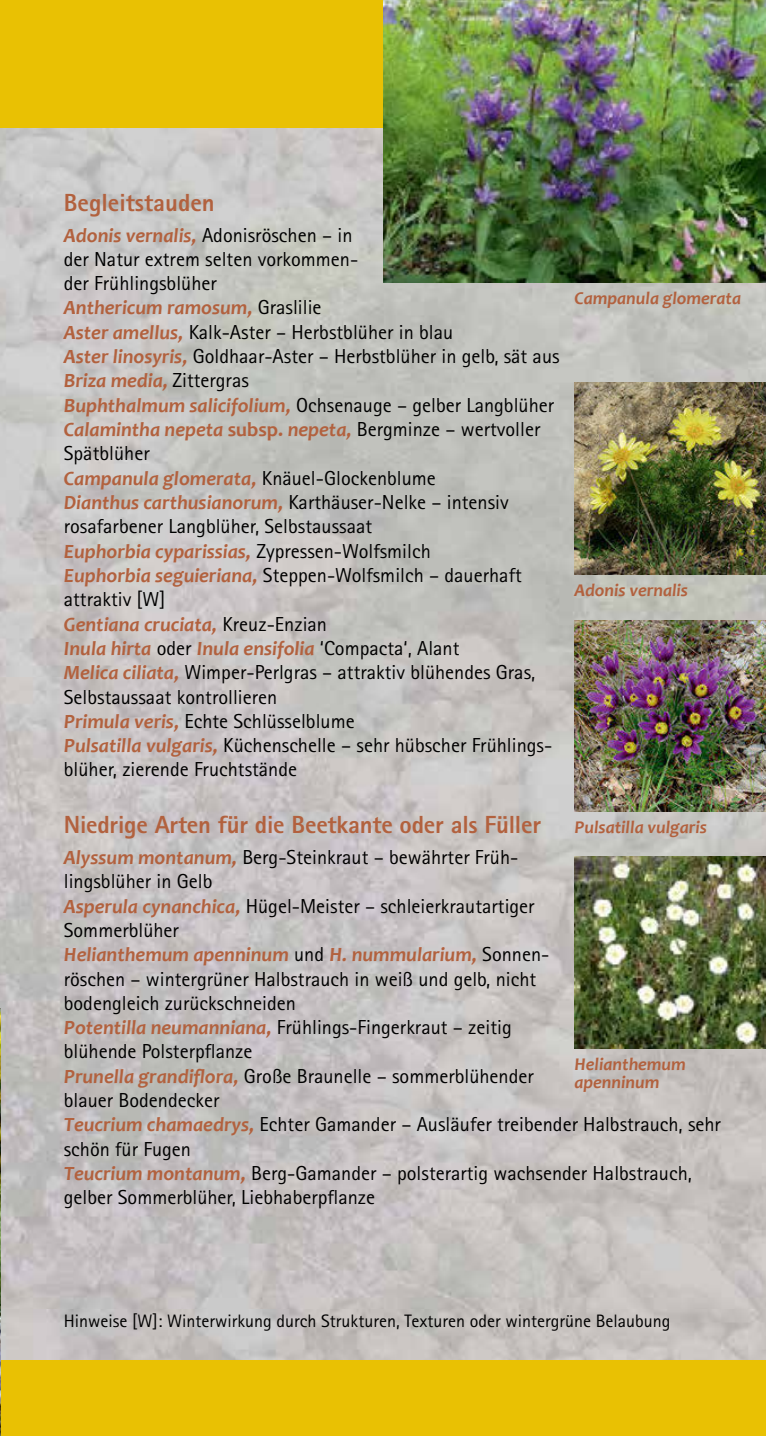
<style>
.page{position:relative;width:766px;height:1436px;background:#fff}
.page>*{position:absolute;margin:0;border:0;box-sizing:border-box;transform-origin:0 0}
.t1{font:800 24.75px "Rotis Sans Serif";letter-spacing:-.01em;color:#b2613e}
.t2{font:20.25px/24.3px "Rotis Sans Serif";color:#000}
.t3{font:italic 700 20.25px/24.3px "Candara";color:#b2613e}
.t4{font:18px "Rotis Sans Serif";color:#000}
.t5{font:italic 700 18px/18px "Candara";color:#b2613e}
.s1{font-family:"Candara";font-weight:700;font-style:italic;color:#b2613e}
.s2{font-family:"Rotis Sans Serif";font-weight:400;font-style:normal;color:#000}
.s3{font-style:normal}
</style>
<div class="page">
<img style="left:0;top:128px;width:765px;height:1180px">
<div style="left:0;top:1360px;width:765px;height:75px;background:#e9c103"></div>
<div style="left:0;top:0;width:765px;height:128px;background:#e9c103"></div>
<img style="left:0;top:1008px;width:1px;height:427px">
<img style="left:383px;top:0;width:382px;height:282px">
<img style="left:574px;top:383px;width:191px;height:191px">
<img style="left:574px;top:620px;width:191px;height:191px">
<img style="left:574px;top:856px;width:191px;height:192px">
<p class="t1" style="left:64px;top:187px;width:152px">Begleitstauden</p>
<p class="t2" style="left:64px;top:222px;width:296px"><span class="s1">Adonis vernalis,</span> Adonisröschen – in der Natur extrem selten vorkommen&shy;der Frühlingsblüher</p>
<p class="t3" style="left:64px;top:295px;width:259px">Anthericum ramosum, <span class="s2">Graslilie</span></p>
<p class="t2" style="left:64px;top:319px;width:497px"><span class="s1">Aster amellus,</span> Kalk-Aster – Herbstblüher in blau<br><span class="s1">Aster linosyris,</span> Goldhaar-Aster – Herbstblüher in gelb, sät aus</p>
<p class="t3" style="left:64px;top:368px;width:186px">Briza media, <span class="s2">Zittergras</span></p>
<p class="t2" style="left:64px;top:392px;width:492px"><span class="s1">Buphthalmum salicifolium,</span> Ochsenauge – gelber Langblüher</p>
<p class="t3" style="left:64px;top:417px;width:478px">Calamintha nepeta <span class="s3">subsp.</span> nepeta, <span class="s2">Bergminze – wertvoller</span></p>
<p class="t2" style="left:64px;top:441px;width:87px">Spätblüher</p>
<p class="t3" style="left:64px;top:465px;width:373px">Campanula glomerata, <span class="s2">Knäuel-Glockenblume</span></p>
<p class="t2" style="left:64px;top:490px;width:446px"><span class="s1">Dianthus carthusianorum,</span> Karthäuser-Nelke – intensiv rosafarbener Langblüher, Selbstaussaat</p>
<p class="t3" style="left:64px;top:538px;width:368px">Euphorbia cyparissias, <span class="s2">Zypressen-Wolfsmilch</span></p>
<p class="t2" style="left:64px;top:562px;width:459px"><span class="s1">Euphorbia seguieriana,</span> Steppen-Wolfsmilch – dauerhaft attraktiv [W]</p>
<p class="t3" style="left:64px;top:611px;width:397px">Gentiana cruciata, <span class="s2">Kreuz-Enzian<br></span>Inula hirta <span class="s2">oder</span> Inula ensifolia <span class="s2">‘Compacta‘, Alant</span></p>
<p class="t2" style="left:64px;top:660px;width:490px"><span class="s1">Melica ciliata,</span> Wimper-Perlgras – attraktiv blühendes Gras, Selbstaussaat kontrollieren<br><span class="s1">Primula veris,</span> Echte Schlüsselblume<br><span class="s1">Pulsatilla vulgaris,</span> Küchenschelle – sehr hübscher Frühlings&shy;blüher, zierende Fruchtstände</p>
<p class="t1" style="left:64px;top:809px;width:478px">Niedrige Arten für die Beetkante oder als Füller</p>
<p class="t2" style="left:64px;top:844px;width:472px"><span class="s1">Alyssum montanum,</span> Berg-Steinkraut – bewährter Früh&shy;lingsblüher in Gelb<br><span class="s1">Asperula cynanchica,</span> Hügel-Meister – schleierkrautartiger Sommerblüher</p>
<p class="t3" style="left:64px;top:942px;width:487px">Helianthemum apenninum <span class="s2">und</span> H. nummularium, <span class="s2">Sonnen-</span></p>
<p class="t2" style="left:64px;top:966px;width:658px">röschen – wintergrüner Halbstrauch in weiß und gelb, nicht<br>bodengleich zurückschneiden<br><span class="s1">Potentilla neumanniana,</span> Frühlings-Fingerkraut – zeitig<br>blühende Polsterpflanze<br><span class="s1">Prunella grandiflora,</span> Große Braunelle – sommerblühender<br>blauer Bodendecker<br><span class="s1">Teucrium chamaedrys,</span> Echter Gamander – Ausläufer treibender Halbstrauch, sehr schön für Fugen<br><span class="s1">Teucrium montanum,</span> Berg-Gamander – polsterartig wachsender Halbstrauch, gelber Sommerblüher, Liebhaberpflanze</p>
<p class="t5" style="left:574px;top:288px;width:168px">Campanula glomerata</p>
<p class="t5" style="left:574px;top:581px;width:115px">Adonis vernalis</p>
<p class="t5" style="left:574px;top:817px;width:134px">Pulsatilla vulgaris</p>
<p class="t5" style="left:574px;top:1054px;width:113px">Helianthemum apenninum</p>
<p class="t4" style="left:64px;top:1310px;width:608px">Hinweise [W]: Winterwirkung durch Strukturen, Texturen oder wintergrüne Belaubung</p>
</div>
